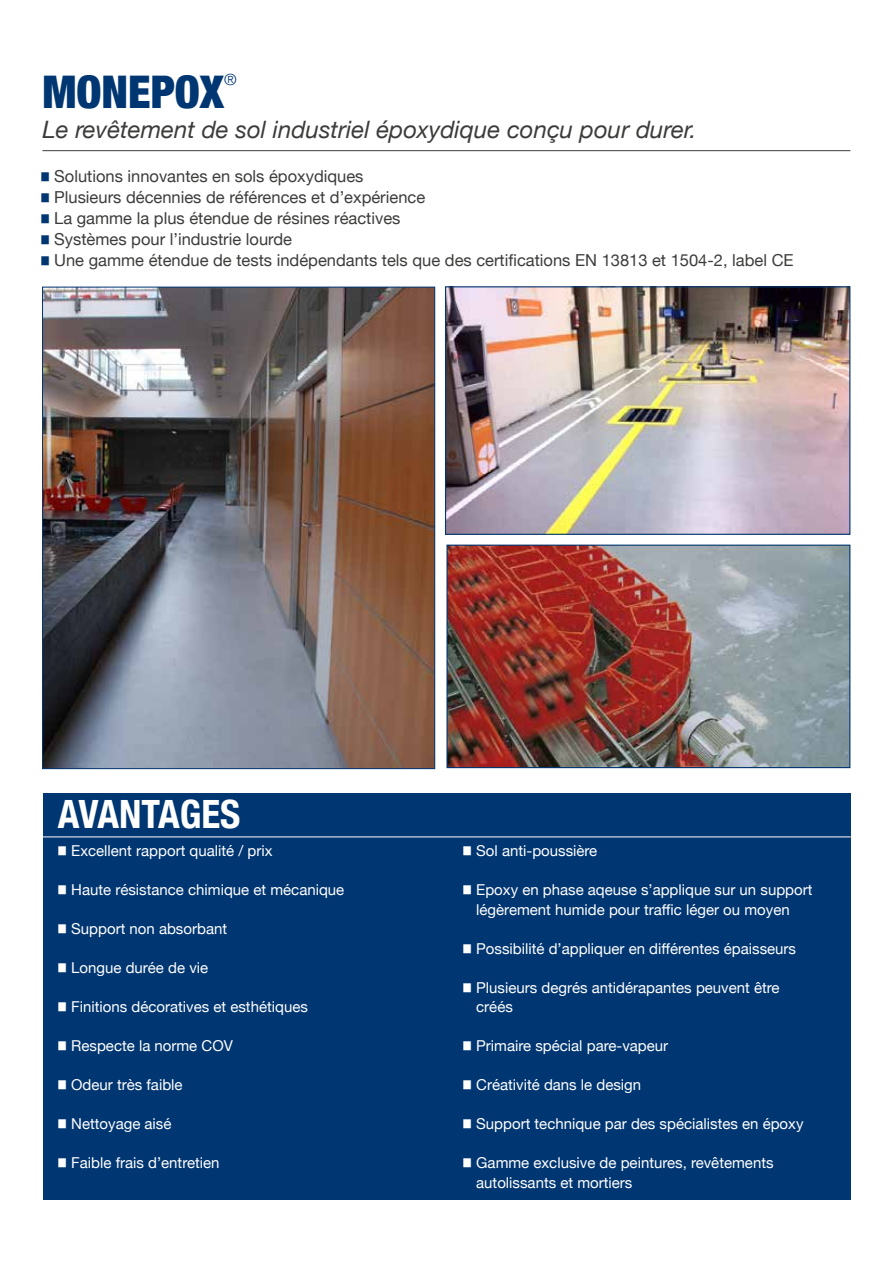
<style>
.page{position:relative;width:893px;height:1263px;background:#fff}
.page>*{position:absolute;margin:0;border:0;box-sizing:border-box;transform-origin:0 0}
.t1{font:900 condensed 45px "Helvetica Neue";color:#003671}
.t2{font:700 condensed 39px "Helvetica Neue";color:#fff}
.t3{font:italic 24px "Helvetica Neue";color:#3c3c3b}
.t4{font:16.5px/21px "Helvetica Neue";color:#3c3c3b}
.t5{font:300 15.75px "Helvetica Neue";color:#003671}
.t6{font:15px/19.5px "Helvetica Neue";color:#fff}
</style>
<div class="page">
<hr style="left:43px;top:150px;width:807px;height:1px;background:#3c3c3b">
<div style="left:43px;top:793px;width:808px;height:406px;background:#003671"></div>
<hr style="left:43px;top:836px;width:808px;height:1px;background:#fff">
<img style="left:44px;top:289px;width:389px;height:478px">
<img style="left:448px;top:547px;width:400px;height:219px">
<div style="left:446px;top:545px;width:404px;height:223px;border:1px solid #003671"></div>
<img style="left:447px;top:288px;width:401px;height:245px">
<div style="left:445px;top:286px;width:405px;height:249px;border:1px solid #003671"></div>
<h1 class="t1" style="left:43px;top:54px;width:183px">MONEPOX</h1>
<p class="t5" style="left:224px;top:67px;width:14px">®</p>
<h3 class="t3" style="left:43px;top:112px;width:655px">Le revêtement de sol industriel époxydique conçu pour durer.</h3>
<p class="t4" style="left:41px;top:166px;width:754px"><sup>█</sup> Solutions innovantes en sols époxydiques<br><sup>█</sup> Plusieurs décennies de références et d’expérience<br><sup>█</sup> La gamme la plus étendue de résines réactives<br><sup>█</sup> Systèmes pour l’industrie lourde<br><sup>█</sup> Une gamme étendue de tests indépendants tels que des certifications EN 13813 et 1504-2, label CE</p>
<h2 class="t2" style="left:58px;top:781px;width:184px">AVANTAGES</h2>
<p class="t6" style="left:58px;top:842px;width:216px"><sup>█</sup> Excellent rapport qualité / prix</p>
<p class="t6" style="left:58px;top:881px;width:287px"><sup>█</sup> Haute résistance chimique et mécanique</p>
<p class="t6" style="left:58px;top:920px;width:170px"><sup>█</sup> Support non absorbant</p>
<p class="t6" style="left:58px;top:959px;width:151px"><sup>█</sup> Longue durée de vie</p>
<p class="t6" style="left:58px;top:998px;width:251px"><sup>█</sup> Finitions décoratives et esthétiques</p>
<p class="t6" style="left:58px;top:1037px;width:176px"><sup>█</sup> Respecte la norme COV</p>
<p class="t6" style="left:58px;top:1076px;width:126px"><sup>█</sup> Odeur très faible</p>
<p class="t6" style="left:58px;top:1115px;width:115px"><sup>█</sup> Nettoyage aisé</p>
<p class="t6" style="left:58px;top:1154px;width:163px"><sup>█</sup> Faible frais d’entretien</p>
<p class="t6" style="left:463px;top:842px;width:135px"><sup>█</sup> Sol anti-poussière</p>
<p class="t6" style="left:476px;top:881px;width:338px;text-indent:-13px"><sup>█</sup> Epoxy en phase aqeuse s’applique sur un support légèrement humide pour traffic léger ou moyen</p>
<p class="t6" style="left:463px;top:939px;width:334px"><sup>█</sup> Possibilité d’appliquer en différentes épaisseurs</p>
<p class="t6" style="left:476px;top:978px;width:305px;text-indent:-13px"><sup>█</sup> Plusieurs degrés antidérapantes peuvent être créés</p>
<p class="t6" style="left:463px;top:1037px;width:206px"><sup>█</sup> Primaire spécial pare-vapeur</p>
<p class="t6" style="left:463px;top:1076px;width:179px"><sup>█</sup> Créativité dans le design</p>
<p class="t6" style="left:463px;top:1115px;width:342px"><sup>█</sup> Support technique par des spécialistes en époxy</p>
<p class="t6" style="left:476px;top:1154px;width:299px;text-indent:-13px"><sup>█</sup> Gamme exclusive de peintures, revêtements autolissants et mortiers</p>
</div>
